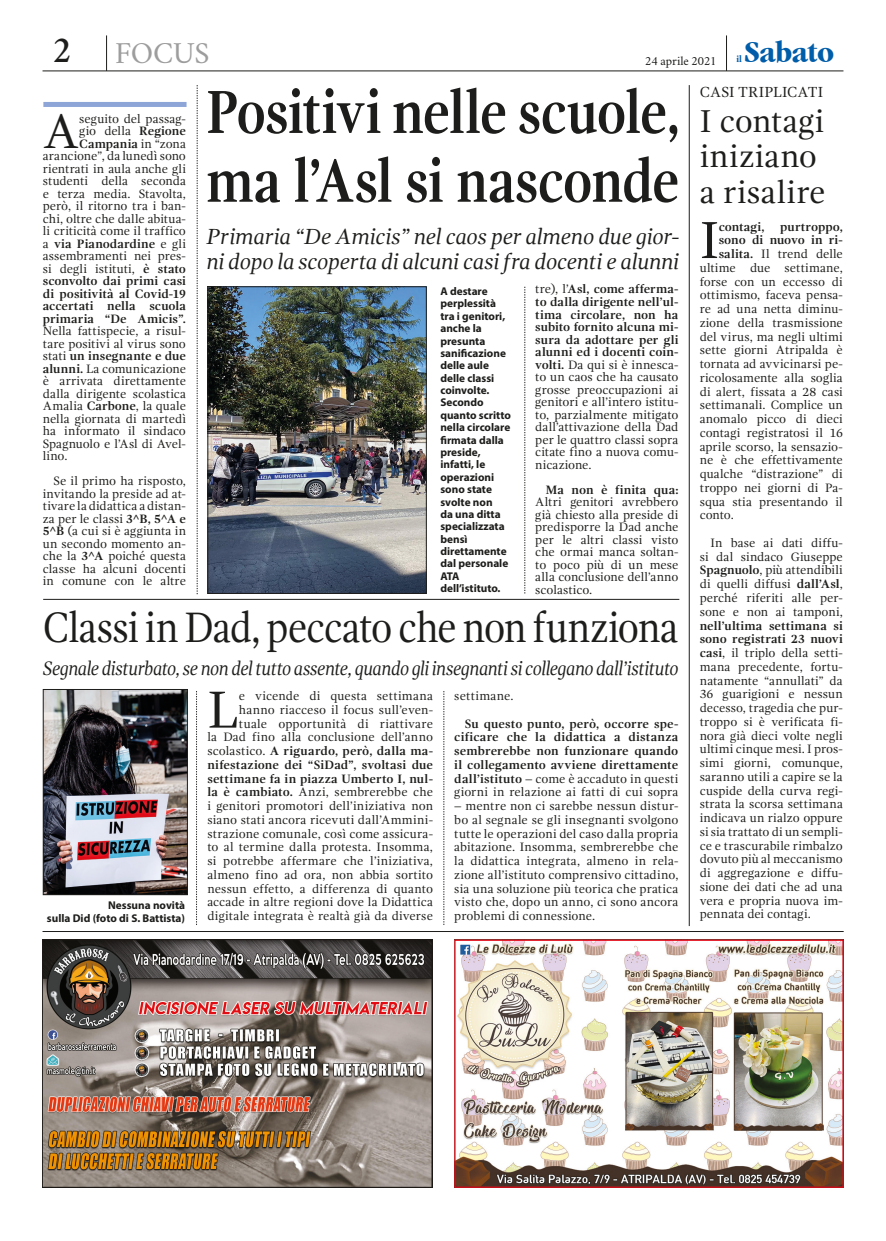
<style>
.page{position:relative;width:886px;height:1241px;background:#fff}
.page>*{position:absolute;margin:0;border:0;box-sizing:border-box;transform-origin:0 0}
.t1{font:700 62.5px/68.8px "Gandhi Serif";letter-spacing:-.025em;color:#1d1d1b;scale:.85 1}
.t2{font:53.5px "Gandhi Serif";color:#1d1d1b}
.t3{font:49.88px "Gandhi Serif";color:#1d1d1b}
.t4{font:43.75px "Gandhi Serif";letter-spacing:-.025em;color:#1d1d1b;scale:.89 1}
.t5{font:32.5px/35.8px "Gandhi Serif";letter-spacing:.01em;color:#1d1d1b}
.t6{font:700 condensed 31.25px "Garamond FC";color:#005da9;scale:1.1 1}
.t7{font:30px "Crimson";letter-spacing:-.01em;color:#9d9d9d}
.t8{font:italic 22.5px/24.8px "Gandhi Serif";letter-spacing:-.015em;color:#1d1d1b}
.t9{font:italic 20px "Gandhi Serif";letter-spacing:-.03em;color:#1d1d1b;scale:.91 1}
.t10{font:15px "Gandhi Serif";letter-spacing:.01em;color:#1d1d1b}
.t11{font:12.5px/12.5px "Gandhi Serif";letter-spacing:.005em;color:#1d1d1b;text-align:justify}
.t12{font:700 12.5px/13.8px "Gandhi Serif";color:#1d1d1b;text-align:justify}
.t13{font:12.5px "Crimson";color:#1d1d1b}
.t14{font:12.5px "Gandhi Serif";letter-spacing:.025em;color:#1d1d1b}
.t15{font:700 11.25px/12.4px "Myriad Pro";color:#1d1d1b}
.t16{font:700 condensed 10px "Garamond FC";color:#005da9}
.s1{font-weight:600;font-size:37.5px;color:#1d1d1b}
.s2{font-weight:700}
.s3{font-weight:400}
</style>
<div class="page">
<hr style="left:43px;top:71px;width:800px;height:1px;background:#1d1d1b">
<hr style="left:726px;top:35px;width:1px;height:36px;background:#1d1d1b">
<hr style="left:106px;top:35px;width:1px;height:36px;background:#1d1d1b">
<hr style="left:43px;top:931px;width:801px;height:1px;background:#1d1d1b">
<img style="left:43px;top:689px;width:145px;height:205px">
<img style="left:42px;top:939px;width:391px;height:248px">
<img style="left:456px;top:941px;width:386px;height:244px">
<div style="left:454px;top:939px;width:390px;height:248px;border:1px solid #e30614"></div>
<div style="left:43px;top:102px;width:144px;height:5px;background:#8da6d7"></div>
<img style="left:207px;top:286px;width:220px;height:307px">
<hr style="left:43px;top:599px;width:636px;height:1px;background:#1d1d1b">
<svg style="left:197px;top:85px;width:1px;height:509px"></svg>
<hr style="left:689px;top:85px;width:1px;height:840px;background:#1d1d1b">
<svg style="left:196px;top:691px;width:1px;height:233px"></svg>
<svg style="left:444px;top:691px;width:1px;height:233px"></svg>
<svg style="left:525px;top:287px;width:1px;height:306px"></svg>
<h3 class="t7" style="left:53px;top:32px;width:158px"><span class="s1">2</span> FOCUS</h3>
<h3 class="t6" style="left:744px;top:34px;width:83px">Sabato</h3>
<p class="t13" style="left:645px;top:52px;width:73px">24 aprile 2021</p>
<p class="t16" style="left:736px;top:53px;width:7px">il</p>
<p class="t11" style="left:43px;top:112px;width:145px;text-align:right">seguito del passag-<br>gio della <span class="s2">Regione<br>Campania</span> in “zona arancione”, da lunedì sono rientrati in aula anche gli studenti della seconda e terza media. Stavolta, però, il ritorno tra i ban&shy;chi, oltre che dalle abitua&shy;li criticità come il traffico a <span class="s2">via Pianodardine</span> e gli assembramenti nei pres&shy;si degli istituti, <span class="s2">è stato sconvolto dai primi casi di positività al Covid-19 accertati nella scuola primaria “De Amicis”.</span></p>
<p class="t11" style="left:43px;top:325px;width:145px">Nella fattispecie, a risul&shy;tare positivi al virus sono stati <span class="s2">un insegnante e due alunni.</span> La comunicazione è arrivata direttamente dalla dirigente scolastica Amalia <span class="s2">Carbone</span>, la quale nella giornata di martedì ha informato il sindaco Spagnuolo e l’Asl di Avel&shy;lino.</p>
<p class="t11" style="left:43px;top:475px;width:145px;text-indent:11px">Se il primo ha risposto, invitando la preside ad at&shy;tivare la didattica a distan&shy;za per le classi <span class="s2">3^B, 5^A e 5^B</span> (a cui si è aggiunta in un secondo momento an&shy;che la <span class="s2">3^A</span> poiché questa classe ha alcuni docenti in comune con le altre</p>
<h3 class="t3" style="left:43px;top:103px;width:38px">A</h3>
<h1 class="t1" style="left:206px;top:78px;width:559px">Positivi nelle scuole, ma l’Asl si nasconde</h1>
<h3 class="t8" style="left:206px;top:224px;width:475px">Primaria “De Amicis” nel caos per almeno due gior&shy;ni dopo la scoperta di alcuni casi fra docenti e alunni</h3>
<p class="t15" style="left:440px;top:284px;width:72px">A destare perplessità tra i genitori, anche la presunta sanificazione delle aule delle classi coinvolte.<br>Secondo quanto scritto nella circolare firmata dalla preside, infatti, le operazioni sono state svolte non<br>da una ditta specializzata bensì direttamente dal personale<br>ATA dell’istituto.</p>
<p class="t11" style="left:535px;top:283px;width:145px">tre), l’<span class="s2">Asl, come afferma&shy;to dalla dirigente nell’ul&shy;tima circolare, non ha subito fornito alcuna mi&shy;sura da adottare per gli alunni ed i docenti coin&shy;volti.</span> Da qui si è innesca&shy;to un caos che ha causato grosse preoccupazioni ai genitori e all’intero istitu&shy;to, parzialmente mitigato dall’attivazione della Dad per le quattro classi sopra citate fino a nuova comu&shy;nicazione.</p>
<p class="t12" style="left:546px;top:482px;width:134px">Ma non è finita qua:</p>
<p class="t11" style="left:535px;top:495px;width:145px">Altri genitori avrebbero già chiesto alla preside di predisporre la Dad anche per le altri classi visto che ormai manca soltan&shy;to poco più di un mese alla conclusione dell’anno scolastico.</p>
<h3 class="t4" style="left:43px;top:602px;width:716px">Classi in Dad, peccato che non funziona</h3>
<h3 class="t9" style="left:43px;top:656px;width:700px">Segnale disturbato, se non del tutto assente, quando gli insegnanti si collegano dall’istituto</h3>
<p class="t14" style="left:454px;top:688px;width:61px">settimane.</p>
<p class="t12" style="left:454px;top:716px;width:226px;text-indent:11px">Su questo punto, però, occorre spe&shy;cificare che la didattica a distanza sembrerebbe non funzionare quando il collegamento avviene direttamente dall’istituto <span class="s3">– come è accaduto in questi giorni in relazione ai fatti di cui sopra</span></p>
<p class="t11" style="left:454px;top:799px;width:226px;line-height:13.8px">– mentre non ci sarebbe nessun distur&shy;bo al segnale se gli insegnanti svolgono tutte le operazioni del caso dalla propria abitazione. Insomma, sembrerebbe che la didattica integrata, almeno in rela&shy;zione all’istituto comprensivo cittadino, sia una soluzione più teorica che pratica visto che, dopo un anno, ci sono ancora problemi di connessione.</p>
<p class="t11" style="left:207px;top:689px;width:227px;line-height:13.8px;text-align:right">e vicende di questa settimana hanno riacceso il focus sull’even-<br>tuale opportunità di riattivare<br>la Dad fino alla conclusione dell’anno scolastico. <span class="s2">A riguardo, però, dalla ma&shy;nifestazione dei “SiDad”, svoltasi due settimane fa in piazza Umberto I, nul&shy;la è cambiato.</span> Anzi, sembrerebbe che i genitori promotori dell’iniziativa non siano stati ancora ricevuti dall’Ammini&shy;strazione comunale, così come assicura&shy;to al termine dalla protesta. Insomma, si potrebbe affermare che l’iniziativa, almeno fino ad ora, non abbia sortito nessun effetto, a differenza di quanto accade in altre regioni dove la Didattica digitale integrata è realtà già da diverse</p>
<h2 class="t2" style="left:207px;top:679px;width:33px">L</h2>
<p class="t15" style="left:47px;top:898px;width:140px;text-align:right">Nessuna novità<br>sulla Did (foto di S. Battista)</p>
<p class="t10" style="left:700px;top:83px;width:125px">CASI TRIPLICATI</p>
<h3 class="t5" style="left:700px;top:103px;width:127px">I contagi iniziano a risalire</h3>
<h2 class="t2" style="left:700px;top:210px;width:21px">I</h2>
<p class="t12" style="left:719px;top:219px;width:47px">contagi,</p>
<p class="t12" style="left:780px;top:219px;width:64px">purtroppo,</p>
<p class="t12" style="left:719px;top:233px;width:126px">sono di nuovo in ri-</p>
<p class="t11" style="left:719px;top:247px;width:126px"><span class="s2">salita.</span> Il trend delle</p>
<p class="t11" style="left:700px;top:261px;width:145px">ultime due settimane,</p>
<p class="t11" style="left:700px;top:275px;width:145px">forse con un eccesso di</p>
<p class="t11" style="left:700px;top:289px;width:145px">ottimismo, faceva pensa-</p>
<p class="t11" style="left:700px;top:302px;width:145px">re ad una netta diminu-</p>
<p class="t11" style="left:700px;top:316px;width:145px">zione della trasmissione</p>
<p class="t11" style="left:700px;top:330px;width:145px">del virus, ma negli ultimi</p>
<p class="t11" style="left:700px;top:344px;width:145px">sette giorni Atripalda è</p>
<p class="t11" style="left:700px;top:357px;width:145px">tornata ad avvicinarsi pe-</p>
<p class="t11" style="left:700px;top:371px;width:145px">ricolosamente alla soglia</p>
<p class="t11" style="left:700px;top:385px;width:145px">di alert, fissata a 28 casi</p>
<p class="t11" style="left:700px;top:399px;width:145px">settimanali. Complice un</p>
<p class="t11" style="left:700px;top:412px;width:145px">anomalo picco di dieci</p>
<p class="t11" style="left:700px;top:426px;width:145px">contagi registratosi il 16</p>
<p class="t11" style="left:700px;top:440px;width:145px">aprile scorso, la sensazio-</p>
<p class="t11" style="left:700px;top:454px;width:145px">ne è che effettivamente</p>
<p class="t11" style="left:700px;top:467px;width:145px">qualche “distrazione” di</p>
<p class="t11" style="left:700px;top:481px;width:145px">troppo nei giorni di Pa-</p>
<p class="t11" style="left:700px;top:495px;width:145px">squa stia presentando il</p>
<p class="t11" style="left:700px;top:509px;width:36px">conto.</p>
<p class="t11" style="left:700px;top:536px;width:145px;line-height:13.8px;text-indent:11px">In base ai dati diffu&shy;si dal sindaco Giuseppe <span class="s2">Spagnuolo</span>, più attendibili di quelli diffusi <span class="s2">dall’Asl</span>, perché riferiti alle per&shy;sone e non ai tamponi,</p>
<p class="t11" style="left:700px;top:618px;width:145px;line-height:13.8px"><span class="s2">nell’ultima settimana si sono registrati 23 nuovi casi</span>, il triplo della setti&shy;mana precedente, fortu&shy;natamente “annullati” da 36 guarigioni e nessun decesso, tragedia che pur&shy;troppo si è verificata fi&shy;nora già dieci volte negli ultimi cinque mesi. I pros&shy;simi giorni, comunque, saranno utili a capire se la cuspide della curva regi&shy;strata la scorsa settimana indicava un rialzo oppure si sia trattato di un sempli&shy;ce e trascurabile rimbalzo dovuto più al meccanismo di aggregazione e diffu&shy;sione dei dati che ad una vera e propria nuova im&shy;pennata dei contagi.</p>
</div>
